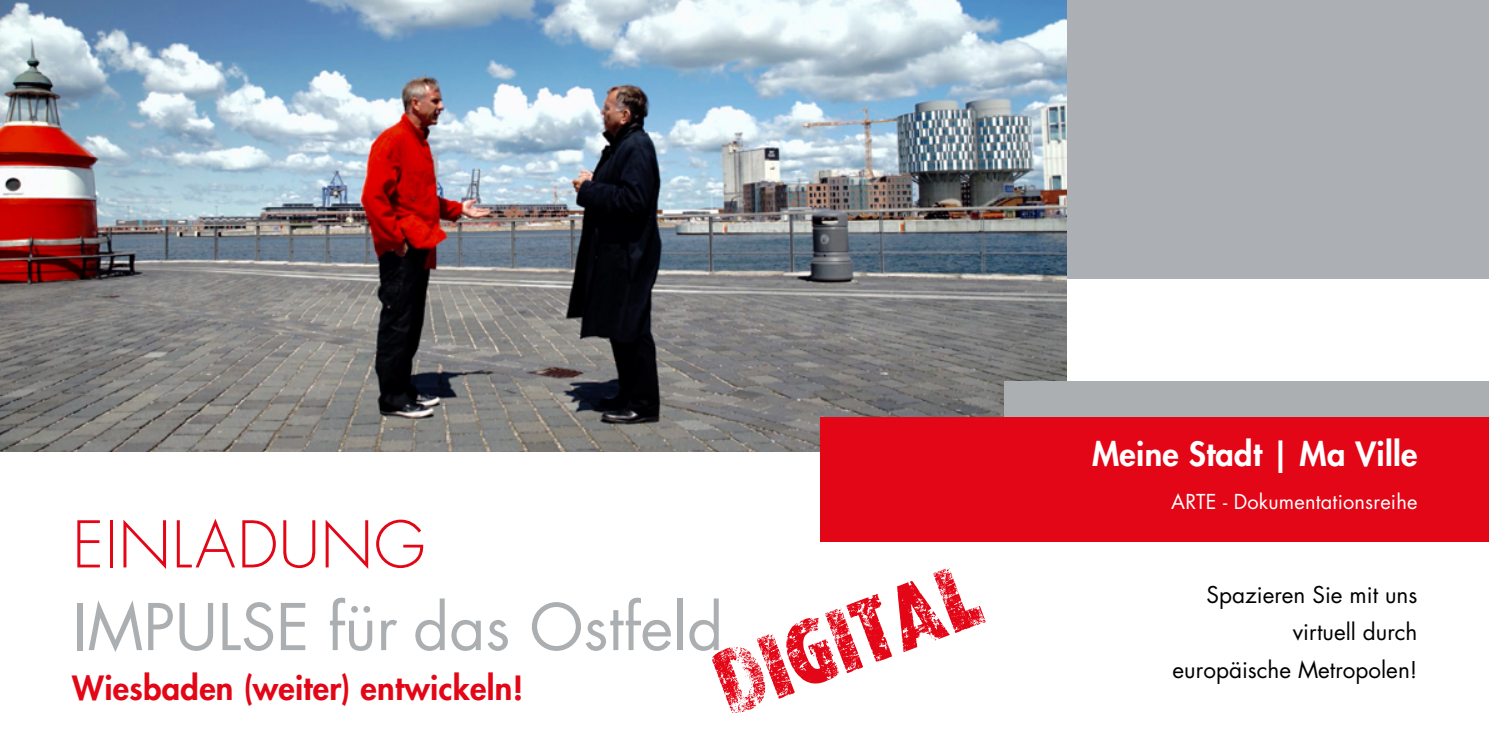
<style>
.page{position:relative;width:1489px;height:745px;background:#fff}
.page>*{position:absolute;margin:0;border:0;box-sizing:border-box;transform-origin:0 0}
.t1{font:90px "VTKSWORKER";color:#e30616}
.t2{font:62.5px "Futura Std";color:#acafb2}
.t3{font:300 62.5px "Futura Std";letter-spacing:.01em;color:#e30616}
.t4{font:800 32.5px "Futura Std";letter-spacing:.01em;color:#e30616}
.t5{font:800 32.5px "Futura Std";letter-spacing:.01em;color:#fff}
.t6{font:22.5px/37.5px "Futura Std";color:#000;text-align:right}
.t7{font:20px "Futura Std";letter-spacing:.01em;color:#fff}
</style>
<div class="page">
<div style="left:0;top:0;width:1488px;height:279px;background:#acafb3"></div>
<img style="left:0;top:0;width:1066px;height:451px">
<div style="left:1004px;top:381px;width:484px;height:70px;background:#acafb2"></div>
<div style="left:820px;top:416px;width:668px;height:125px;background:#e30616"></div>
<h2 class="t3" style="left:72px;top:506px;width:354px">EINLADUNG</h2>
<h2 class="t2" style="left:72px;top:586px;width:652px">IMPULSE für das Ostfeld</h2>
<h3 class="t4" style="left:72px;top:667px;width:452px">Wiesbaden (weiter) entwickeln!</h3>
<h1 class="t1" style="left:699px;top:639px;width:263px;rotate:-21deg">DIGITAI</h1>
<h3 class="t5" style="left:1091px;top:433px;width:327px">Meine Stadt | Ma Ville</h3>
<p class="t7" style="left:1171px;top:488px;width:248px">ARTE - Dokumentationsreihe</p>
<p class="t6" style="left:1172px;top:575px;width:246px">Spazieren Sie mit uns virtuell durch europäische Metropolen!</p>
</div>
